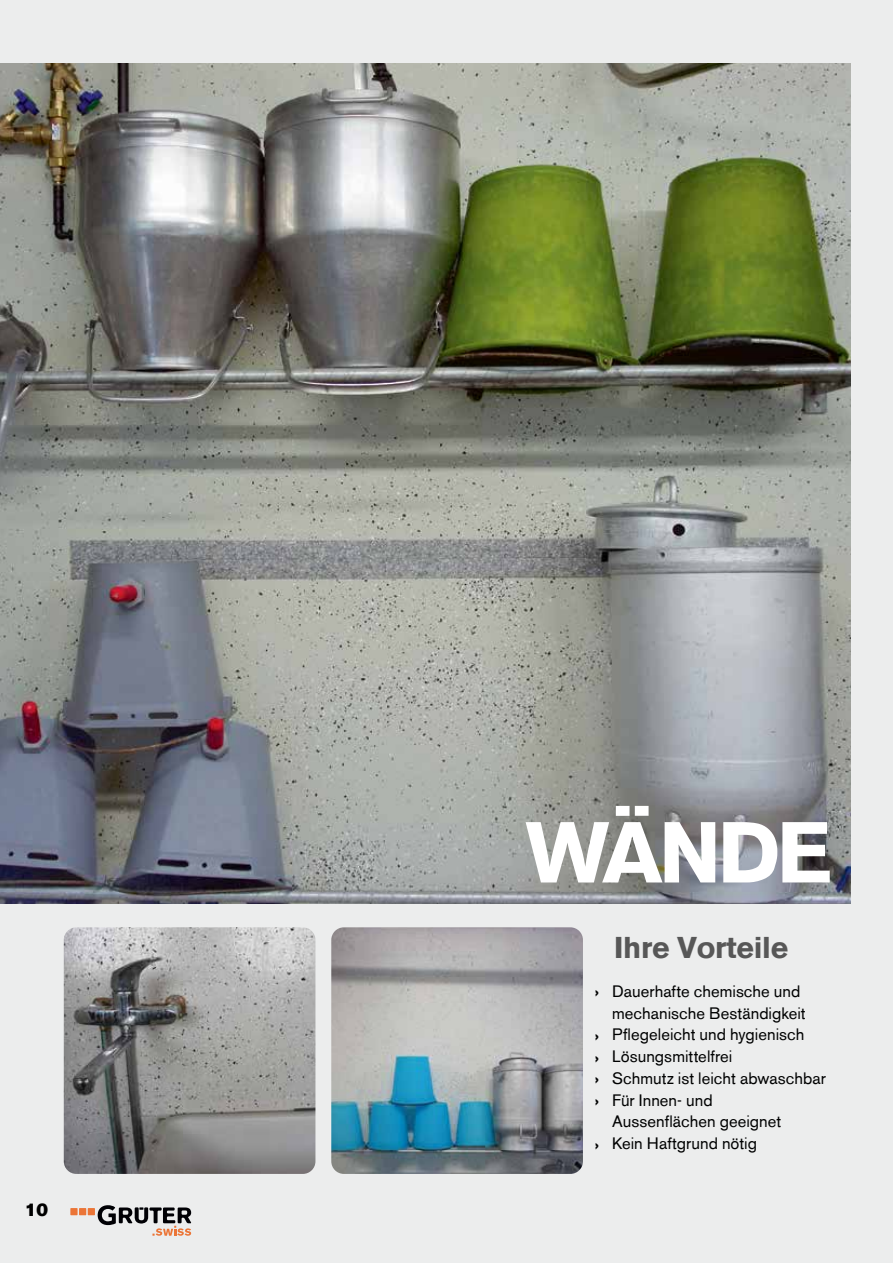
<style>
.page{position:relative;width:893px;height:1263px;background:#eceded}
.page>*{position:absolute;margin:0;border:0;box-sizing:border-box;transform-origin:0 0}
.t1{font:700 85.5px "Akzidenz Grotesk BE";letter-spacing:-.045em;color:#fff}
.t2{font:700 30px "Akzidenz Grotesk BE";letter-spacing:-.01em;color:#575757}
.t3{font:18px "Akzidenz Grotesk BE Super";color:#000}
.t4{font:16.5px "Akzidenz Grotesk BE";letter-spacing:.005em;color:#000101}
.s1{font-weight:700}
</style>
<div class="page">
<div style="left:64px;top:1203px;width:141px;height:41px;background:#eceded"></div>
<div style="left:88px;top:1208px;width:7px;height:7px;background:#eb7537"></div>
<div style="left:79px;top:1208px;width:7px;height:7px;background:#eb7537"></div>
<div style="left:70px;top:1208px;width:8px;height:7px;background:#eb7537"></div>
<svg style="left:98px;top:1205px;width:93px;height:31px"></svg>
<img style="left:0;top:64px;width:850px;height:840px">
<img style="left:64px;top:927px;width:251px;height:247px">
<img style="left:331px;top:927px;width:252px;height:247px">
<p class="t3" style="left:25px;top:1199px;width:25px">10</p>
<h1 class="t1" style="left:526px;top:803px;width:308px">WÄNDE</h1>
<h2 class="t2" style="left:614px;top:930px;width:175px">Ihre Vorteile</h2>
<p class="t4" style="left:595px;top:981px;width:207px"><span class="s1">›</span> Dauerhafte chemische und</p>
<p class="t4" style="left:612px;top:1003px;width:195px">mechanische Beständigkeit</p>
<p class="t4" style="left:595px;top:1025px;width:211px"><span class="s1">›</span> Pflegeleicht und hygienisch</p>
<p class="t4" style="left:595px;top:1046px;width:139px"><span class="s1">›</span> Lösungsmittelfrei</p>
<p class="t4" style="left:595px;top:1068px;width:232px"><span class="s1">›</span> Schmutz ist leicht abwaschbar</p>
<p class="t4" style="left:595px;top:1090px;width:119px"><span class="s1">›</span> Für Innen- und</p>
<p class="t4" style="left:612px;top:1112px;width:171px">Aussenflächen geeignet</p>
<p class="t4" style="left:595px;top:1133px;width:163px"><span class="s1">›</span> Kein Haftgrund nötig</p>
</div>
